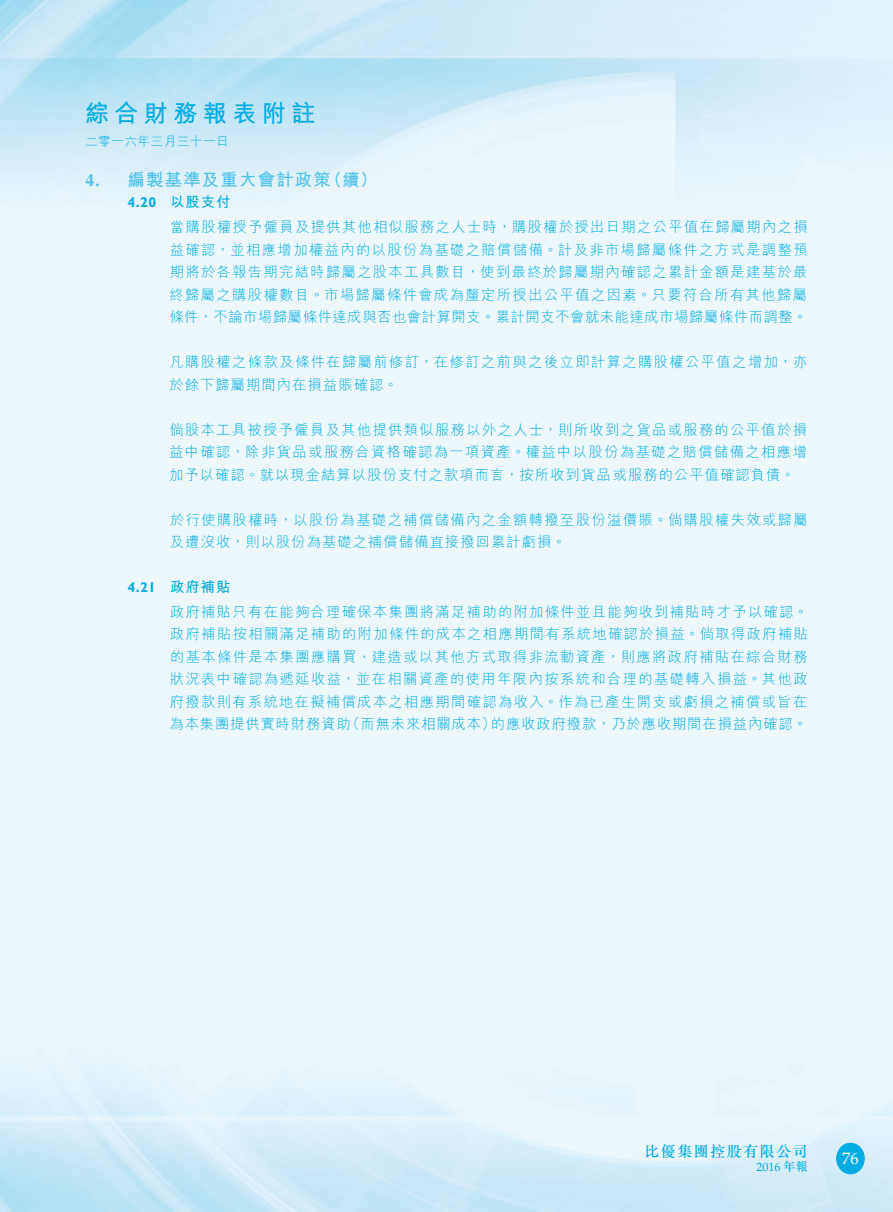
<style>
.page{position:relative;width:893px;height:1212px;background:#fff}
.page>*{position:absolute;margin:0;border:0;box-sizing:border-box;transform-origin:0 0}
.t1{font:700 24px "M Hei HK";letter-spacing:.23em;color:#00ace1}
.t2{font:700 17.25px "M Hei HK";letter-spacing:.08em;color:#51c3ea}
.t3{font:700 17.25px "Optima LT Std";color:#51c3ea}
.t4{font:16.5px "Palatino LT Std";color:#fff}
.t5{font:500 15px "M Sung HK";letter-spacing:.1em;color:#00ace1}
.t6{font:300 14.25px/22.5px "M Hei HK";letter-spacing:.095em;color:#00ace1;text-align:justify}
.t7{font:300 14.25px "M Hei HK";letter-spacing:.065em;color:#00ace1}
.t8{font:700 14.25px "M Hei HK";letter-spacing:.08em;color:#00ace1}
.t9{font:700 14.25px "Gill Sans Std";color:#00ace1}
.t10{font:300 12.75px "M Hei HK";letter-spacing:.03em;color:#00ace1}
.t11{font:12px "Palatino LT Std";color:#00ace1}
.s1{font-family:"M Sung HK";font-weight:500}
</style>
<div class="page">
<img style="left:0;top:0;width:893px;height:1212px">
<div style="left:837px;top:1143px;width:27px;height:30px;background:#00ace1;border-radius:50%"></div>
<div style="left:837px;top:1143px;width:27px;height:31px;border:1px solid #00ace1;border-radius:50%"></div>
<div style="left:837px;top:1143px;width:27px;height:30px;border:1px solid #00ace1;border-radius:50%"></div>
<h1 class="t1" style="left:85px;top:95px;width:232px">綜合財務報表附註</h1>
<p class="t10" style="left:85px;top:132px;width:145px">二零一六年三月三十一日</p>
<p class="t3" style="left:85px;top:170px;width:16px">4.</p>
<p class="t2" style="left:128px;top:167px;width:205px">編製基準及重大會計政策</p>
<p class="t2" style="left:325px;top:167px;width:54px">（續(</p>
<p class="t9" style="left:128px;top:194px;width:30px">4.20</p>
<p class="t9" style="left:128px;top:579px;width:30px">4.21</p>
<p class="t8" style="left:170px;top:192px;width:62px">以股支付</p>
<p class="t6" style="left:169px;top:215px;width:640px">當購股權授予僱員及提供其他相似服務之人士時，購股權於授出日期之公平值在歸屬期內之損益確認，並相應增加權益內的以股份為基礎之賠償儲備。計及非市場歸屬條件之方式是調整預期將於各報告期完結時歸屬之股本工具數目，使到最終於歸屬期內確認之累計金額是建基於最終歸屬之購股權數目。市場歸屬條件會成為釐定所授出公平值之因素。只要符合所有其他歸屬條件，不論市場歸屬條件達成與否也會計算開支。累計開支不會就未能達成市場歸屬條件而調整。</p>
<p class="t6" style="left:169px;top:350px;width:639px">凡購股權之條款及條件在歸屬前修訂，在修訂之前與之後立即計算之購股權公平值之增加，亦於餘下歸屬期間內在損益賬確認。</p>
<p class="t6" style="left:169px;top:418px;width:639px">倘股本工具被授予僱員及其他提供類似服務以外之人士，則所收到之貨品或服務的公平值於損益中確認，除非貨品或服務合資格確認為一項資產。權益中以股份為基礎之賠償儲備之相應增加予以確認。就以現金結算以股份支付之款項而言，按所收到貨品或服務的公平值確認負債。</p>
<p class="t6" style="left:170px;top:508px;width:639px">於行使購股權時，以股份為基礎之補償儲備內之金額轉撥至股份溢價賬。倘購股權失效或歸屬及遭沒收，則以股份為基礎之補償儲備直接撥回累計虧損。</p>
<p class="t8" style="left:170px;top:576px;width:62px">政府補貼</p>
<p class="t6" style="left:170px;top:600px;width:640px;text-align:right">政府補貼只有在能夠合理確保本集團將滿足補助的附加條件並且能夠收到補貼時才予以確認。政府補貼按相關滿足補助的附加條件的成本之相應期間有系統地確認於損益。倘取得政府補貼的基本條件是本集團應購買、建造或以其他方式取得非流動資產，則應將政府補貼在綜合財務狀況表中確認為遞延收益，並在相關資產的使用年限內按系統和合理的基礎轉入損益。其他政府撥款則有系統地在擬補償成本之相應期間確認為收入。作為已產生開支或虧損之補償或旨在的應收政府撥款，乃於應收期間在損益內確認。</p>
<p class="t7" style="left:346px;top:714px;width:151px">（而無未來相關成本）</p>
<p class="t7" style="left:170px;top:714px;width:183px">為本集團提供實時財務資助</p>
<p class="t5" style="left:644px;top:1140px;width:165px">比優集團控股有限公司</p>
<p class="t11" style="left:756px;top:1160px;width:53px">2016 <span class="s1">年報</span></p>
<p class="t4" style="left:842px;top:1148px;width:18px">76</p>
</div>
